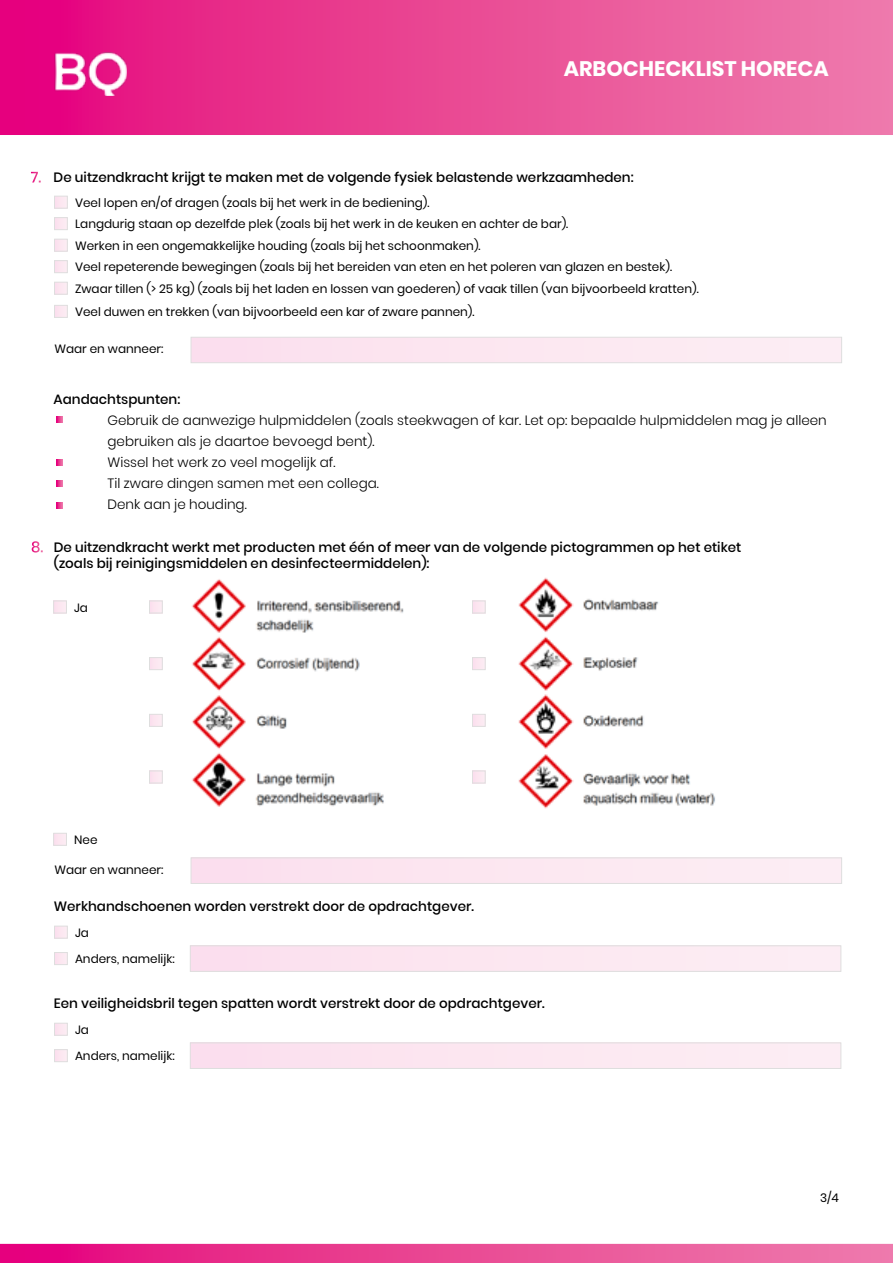
<style>
.page{position:relative;width:893px;height:1263px;background:#fff}
.page>*{position:absolute;margin:0;border:0;box-sizing:border-box;transform-origin:0 0}
.t1{font:700 21px "Poppins";color:#fff}
.t2{font:500 13.5px/16.2px "Poppins";color:#000}
.t3{font:300 13.5px/21px "Poppins";color:#000}
.t4{font:12px/21.5px "Poppins";color:#000}
.s1{font-size:15px;color:#fff}
</style>
<div class="page">
<div style="left:0;top:1244px;width:893px;height:19px;background:linear-gradient(to right,#e5077c,#ee81ac)"></div>
<div style="left:0;top:0;width:893px;height:135px;background:linear-gradient(to right,#e5077c,#ee81ac)"></div>
<div style="left:190px;top:946px;width:651px;height:25px;background:#fce7f1"></div>
<div style="left:190px;top:1043px;width:651px;height:25px;background:#fce7f1"></div>
<img style="left:54px;top:48px;width:73px;height:47px">
<svg style="left:56px;top:417px;width:6px;height:6px"></svg>
<svg style="left:56px;top:459px;width:6px;height:6px"></svg>
<svg style="left:56px;top:503px;width:6px;height:5px"></svg>
<svg style="left:56px;top:481px;width:6px;height:6px"></svg>
<svg style="left:56px;top:198px;width:10px;height:8px"></svg>
<svg style="left:56px;top:219px;width:10px;height:9px"></svg>
<svg style="left:56px;top:241px;width:10px;height:8px"></svg>
<svg style="left:56px;top:262px;width:10px;height:9px"></svg>
<svg style="left:56px;top:284px;width:10px;height:8px"></svg>
<svg style="left:56px;top:307px;width:10px;height:9px"></svg>
<svg style="left:56px;top:928px;width:10px;height:8px"></svg>
<svg style="left:56px;top:1025px;width:10px;height:8px"></svg>
<svg style="left:56px;top:954px;width:10px;height:9px"></svg>
<svg style="left:56px;top:1051px;width:10px;height:9px"></svg>
<div style="left:191px;top:337px;width:651px;height:26px;background:#fce7f1"></div>
<div style="left:191px;top:858px;width:651px;height:25px;background:#fce7f1"></div>
<svg style="left:55px;top:603px;width:10px;height:8px"></svg>
<svg style="left:55px;top:835px;width:10px;height:8px"></svg>
<svg style="left:151px;top:603px;width:9px;height:8px"></svg>
<svg style="left:474px;top:603px;width:9px;height:8px"></svg>
<svg style="left:151px;top:716px;width:9px;height:8px"></svg>
<svg style="left:474px;top:716px;width:9px;height:8px"></svg>
<svg style="left:151px;top:659px;width:9px;height:9px"></svg>
<svg style="left:474px;top:659px;width:9px;height:9px"></svg>
<svg style="left:151px;top:773px;width:9px;height:8px"></svg>
<svg style="left:474px;top:773px;width:9px;height:8px"></svg>
<img style="left:192px;top:579px;width:212px;height:228px">
<img style="left:518px;top:577px;width:197px;height:232px">
<h1 class="t1" style="left:564px;top:57px;width:266px">ARBOCHECKLIST HORECA</h1>
<p class="t2" style="left:31px;top:170px;width:604px"><span class="s1">7.</span> De uitzendkracht krijgt te maken met de volgende fysiek belastende werkzaamheden:</p>
<p class="t4" style="left:75px;top:192px;width:625px">Veel lopen en/of dragen (zoals bij het werk in de bediening).<br>Langdurig staan op dezelfde plek (zoals bij het werk in de keuken en achter de bar).<br>Werken in een ongemakkelijke houding (zoals bij het schoonmaken).<br>Veel repeterende bewegingen (zoals bij het bereiden van eten en het poleren van glazen en bestek).<br>Zwaar tillen (&gt; 25 kg) (zoals bij het laden en lossen van goederen) of vaak tillen (van bijvoorbeeld kratten).</p>
<p class="t4" style="left:75px;top:301px;width:401px">Veel duwen en trekken (van bijvoorbeeld een kar of zware pannen).</p>
<p class="t4" style="left:54px;top:338px;width:111px">Waar en wanneer:</p>
<p class="t2" style="left:54px;top:392px;width:128px">Aandachtspunten:</p>
<p class="t3" style="left:108px;top:410px;width:721px">Gebruik de aanwezige hulpmiddelen (zoals steekwagen of kar. Let op: bepaalde hulpmiddelen mag je alleen gebruiken als je daartoe bevoegd bent).<br>Wissel het werk zo veel mogelijk af.<br>Til zware dingen samen met een collega.<br>Denk aan je houding.</p>
<p class="t2" style="left:54px;top:539px;width:689px;text-indent:-23px"><span class="s1">8.</span> De uitzendkracht werkt met producten met één of meer van de volgende pictogrammen op het etiket (zoals bij reinigingsmiddelen en desinfecteermiddelen):</p>
<p class="t4" style="left:74px;top:597px;width:15px">Ja</p>
<p class="t4" style="left:74px;top:829px;width:25px">Nee</p>
<p class="t4" style="left:54px;top:859px;width:111px">Waar en wanneer:</p>
<p class="t2" style="left:54px;top:898px;width:422px">Werkhandschoenen worden verstrekt door de opdrachtgever.</p>
<p class="t4" style="left:75px;top:922px;width:15px">Ja</p>
<p class="t4" style="left:75px;top:948px;width:101px">Anders, namelijk:</p>
<p class="t2" style="left:54px;top:995px;width:492px">Een veiligheidsbril tegen spatten wordt verstrekt door de opdrachtgever.</p>
<p class="t4" style="left:75px;top:1019px;width:15px">Ja</p>
<p class="t4" style="left:75px;top:1045px;width:101px">Anders, namelijk:</p>
<p class="t4" style="left:820px;top:1187px;width:20px">3/4</p>
</div>
